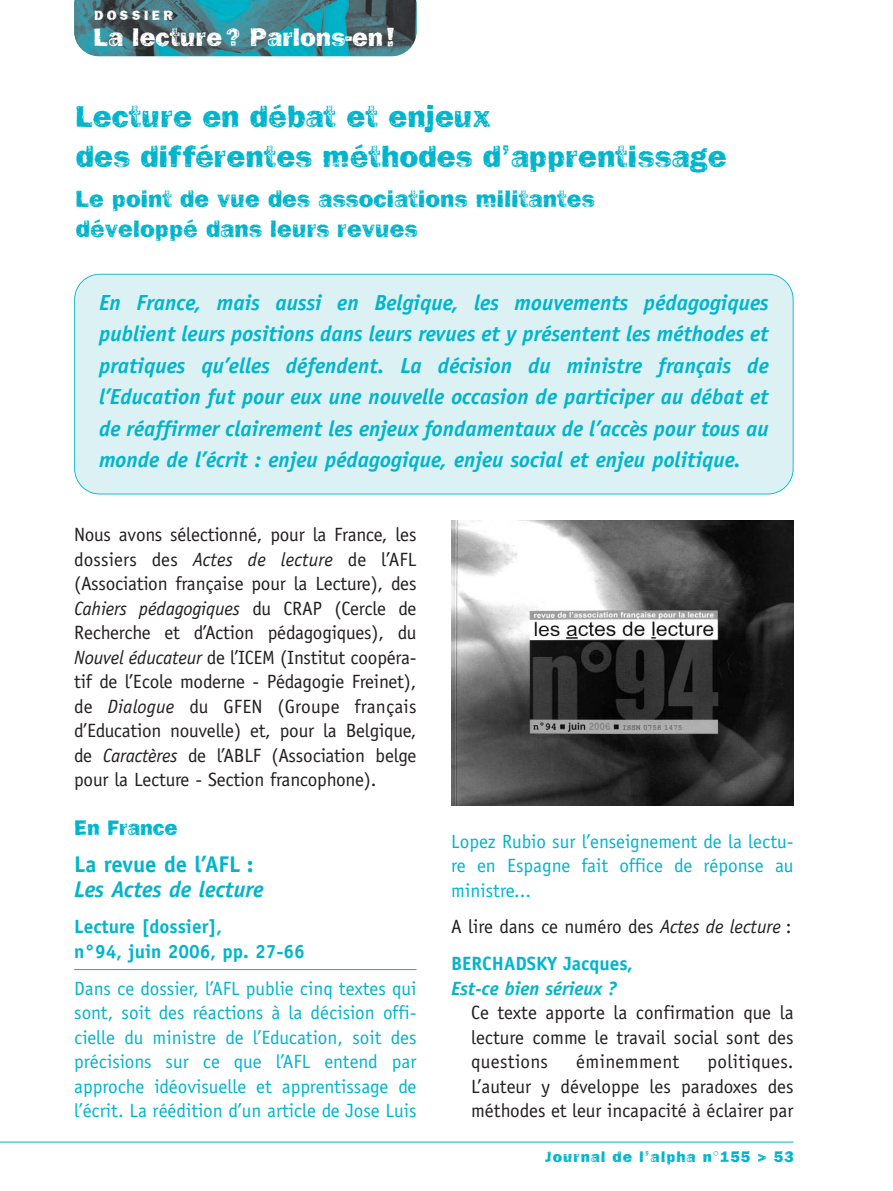
<style>
.page{position:relative;width:893px;height:1191px;background:#fff}
.page>*{position:absolute;margin:0;border:0;box-sizing:border-box;transform-origin:0 0}
.t1{font:31.5px/40.2px "Frankie";color:#00b5cc}
.t2{font:26.25px "Frankie";color:#fff}
.t3{font:24.5px/29.8px "Frankie";color:#00b5cc}
.t4{font:italic 700 22.75px "Officina Sans";color:#00b5cc}
.t5{font:700 22.75px "Officina Sans";color:#00b5cc}
.t6{font:italic 700 21.88px/31.5px "Officina Sans";color:#00b5cc;text-align:justify}
.t7{font:21.88px "Frankie";color:#00b5cc}
.t8{font:19.25px/24.5px "Officina Sans";color:#231f20;text-align:justify}
.t9{font:19.25px/24.5px "Officina Sans";color:#00b5cc;text-align:justify}
.t10{font:700 19.25px/24.5px "Officina Sans";color:#00b5cc}
.t11{font:italic 700 19.25px "Officina Sans";color:#00b5cc}
.t12{font:19.25px "Officina Sans";letter-spacing:.02em;color:#231f20}
.t13{font:15.75px "Frankie";letter-spacing:.06em;color:#00b5cc}
.t14{font:14px "Frankie";letter-spacing:.22em;color:#fff}
.s1{font-style:italic}
.s2{font-weight:700;color:#00b5cc}
</style>
<div class="page">
<hr style="left:0;top:1141px;width:793px;height:1px;background:#00b5cc">
<div style="left:75px;top:274px;width:718px;height:220px;background:#dcf1f4;border-radius:25px"></div>
<div style="left:74px;top:274px;width:719px;height:220px;border:2px solid #00b5cc;border-radius:26px"></div>
<hr style="left:74px;top:969px;width:342px;height:1px;background:#00b5cc">
<img style="left:74px;top:0;width:342px;height:56px">
<img style="left:451px;top:521px;width:342px;height:284px">
<p class="t14" style="left:94px;top:10px;width:80px">DOSSIER</p>
<h2 class="t2" style="left:94px;top:28px;width:302px">La lecture? Parlons-en!</h2>
<h1 class="t1" style="left:76px;top:99px;width:652px">Lecture en débat et enjeux<br>des différentes méthodes d’apprentissage</h1>
<p class="t3" style="left:76px;top:186px;width:520px">Le point de vue des associations militantes développé dans leurs revues</p>
<p class="t6" style="left:99px;top:288px;width:671px">En France, mais aussi en Belgique, les mouvements pédagogiques publient leurs positions dans leurs revues et y présentent les méthodes et pratiques qu’elles défendent. La décision du ministre français de l’Education fut pour eux une nouvelle occasion de participer au débat et de réaffirmer clairement les enjeux fondamentaux de l’accès pour tous au monde de l’écrit : enjeu pédagogique, enjeu social et enjeu politique.</p>
<p class="t8" style="left:74px;top:524px;width:344px">Nous avons sélectionné, pour la France, les dossiers des <span class="s1">Actes de lecture</span> de l’AFL (Association française pour la Lecture), des <span class="s1">Cahiers pédagogiques</span> du CRAP (Cercle de Recherche et d’Action pédagogiques), du <span class="s1">Nouvel éducateur</span> de l’ICEM (Institut coopéra&shy;tif de l’Ecole moderne - Pédagogie Freinet), de <span class="s1">Dialogue</span> du GFEN (Groupe français d’Education nouvelle) et, pour la Belgique, de <span class="s1">Caractères</span> de l’ABLF (Association belge pour la Lecture - Section francophone).</p>
<p class="t7" style="left:74px;top:820px;width:105px">En France</p>
<p class="t5" style="left:74px;top:855px;width:181px">La revue de l’AFL :</p>
<p class="t4" style="left:74px;top:880px;width:191px">Les Actes de lecture</p>
<p class="t10" style="left:74px;top:916px;width:232px">Lecture [dossier],<br>n°94, juin 2006, pp. 27-66</p>
<p class="t9" style="left:74px;top:977px;width:344px">Dans ce dossier, l’AFL publie cinq textes qui sont, soit des réactions à la décision offi&shy;cielle du ministre de l’Education, soit des précisions sur ce que l’AFL entend par approche idéovisuelle et apprentissage de l’écrit. La réédition d’un article de Jose Luis</p>
<p class="t9" style="left:451px;top:830px;width:344px">Lopez Rubio sur l’enseignement de la lectu&shy;re en Espagne fait office de réponse au ministre...</p>
<p class="t8" style="left:451px;top:910px;width:342px;line-height:36.8px">A lire dans ce numéro des <span class="s1">Actes de lecture</span> :<br><span class="s2">BERCHADSKY Jacques,</span></p>
<p class="t11" style="left:451px;top:980px;width:167px">Est-ce bien sérieux ?</p>
<p class="t8" style="left:471px;top:1002px;width:324px">Ce texte apporte la confirmation que la lecture comme le travail social sont des questions</p>
<p class="t8" style="left:471px;top:1051px;width:324px;text-indent:236px">politiques.<br>L’auteur y développe les paradoxes des méthodes et leur incapacité à éclairer par</p>
<p class="t12" style="left:576px;top:1054px;width:104px">éminemment</p>
<p class="t13" style="left:545px;top:1151px;width:250px">Journal de l’alpha n°155 &gt; 53</p>
</div>
